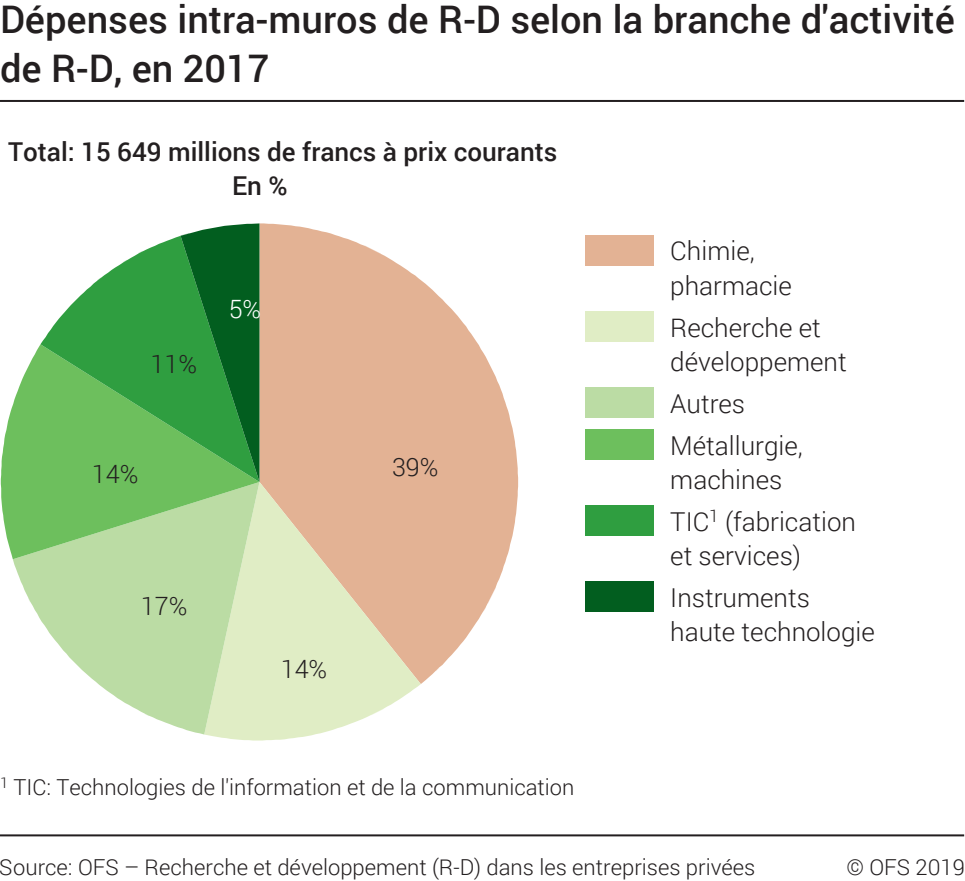
<style>
.page{position:relative;width:965px;height:881px;background:#fff}
.page>*{position:absolute;margin:0;border:0;box-sizing:border-box;transform-origin:0 0}
.t1{font:500 38px/49.6px "Roboto";color:#231f20}
.t2{font:300 26px/42px "Roboto";color:#231f20}
.t3{font:500 26px/34px "Roboto";color:#231f20}
.t4{font:300 25.2px "Roboto";color:#231f20}
.t5{font:300 25.2px "Roboto";color:#fff}
.t6{font:300 22px "Roboto";color:#231f20}
</style>
<div class="page">
<hr style="left:0;top:100px;width:963px;height:2px;background:#231f20">
<svg style="left:259px;top:223px;width:259px;height:461px;fill:#e3b294"></svg>
<svg style="left:204px;top:482px;width:216px;height:258px;fill:#e0edc5"></svg>
<svg style="left:13px;top:559px;width:246px;height:175px;fill:#bbdca4"></svg>
<svg style="left:1px;top:345px;width:258px;height:214px;fill:#6dbf5d"></svg>
<svg style="left:40px;top:236px;width:140px;height:246px"></svg>
<svg style="left:180px;top:223px;width:79px;height:259px"></svg>
<div style="left:584px;top:235px;width:69px;height:30px;background:#e3b294"></div>
<div style="left:584px;top:311px;width:69px;height:31px;background:#e0edc5"></div>
<div style="left:584px;top:387px;width:69px;height:31px;background:#bbdca4"></div>
<div style="left:584px;top:429px;width:69px;height:31px;background:#6dbf5d"></div>
<div style="left:584px;top:505px;width:69px;height:31px;background:#2f9e40"></div>
<div style="left:584px;top:581px;width:69px;height:31px;background:#025e1f"></div>
<hr style="left:0;top:834px;width:963px;height:2px;background:#231f20">
<h1 class="t1" style="left:0;top:-7px;width:955px">Dépenses intra-muros de R-D selon la branche d'activité de R-D, en 2017</h1>
<p class="t3" style="left:232px;top:133px;width:326px;text-indent:-224px">Total: 15 649 millions de francs à prix courants<br>En %</p>
<p class="t4" style="left:150px;top:346px;width:48px">11%</p>
<p class="t5" style="left:228px;top:291px;width:34px">5%</p>
<p class="t4" style="left:92px;top:457px;width:48px">14%</p>
<p class="t4" style="left:141px;top:588px;width:48px">17%</p>
<p class="t4" style="left:280px;top:651px;width:48px">14%</p>
<p class="t4" style="left:392px;top:449px;width:48px">39%</p>
<p class="t6" style="left:0;top:772px;width:575px"><sup>1</sup> TIC: Technologies de l'information et de la communication</p>
<p class="t2" style="left:670px;top:233px;width:123px;line-height:34.4px">Chimie, pharmacie</p>
<p class="t2" style="left:670px;top:309px;width:178px;line-height:34px">Recherche et développement</p>
<p class="t2" style="left:670px;top:381px;width:134px">Autres<br>Métallurgie,</p>
<p class="t2" style="left:670px;top:457px;width:187px">machines<br>TIC<sup>1</sup> (fabrication</p>
<p class="t2" style="left:670px;top:533px;width:141px">et services)<br>Instruments</p>
<p class="t2" style="left:670px;top:609px;width:206px">haute technologie</p>
<p class="t6" style="left:0;top:851px;width:756px">Source: OFS – Recherche et développement (R-D) dans les entreprises privées</p>
<p class="t6" style="left:846px;top:851px;width:120px">© OFS 2019</p>
</div>
